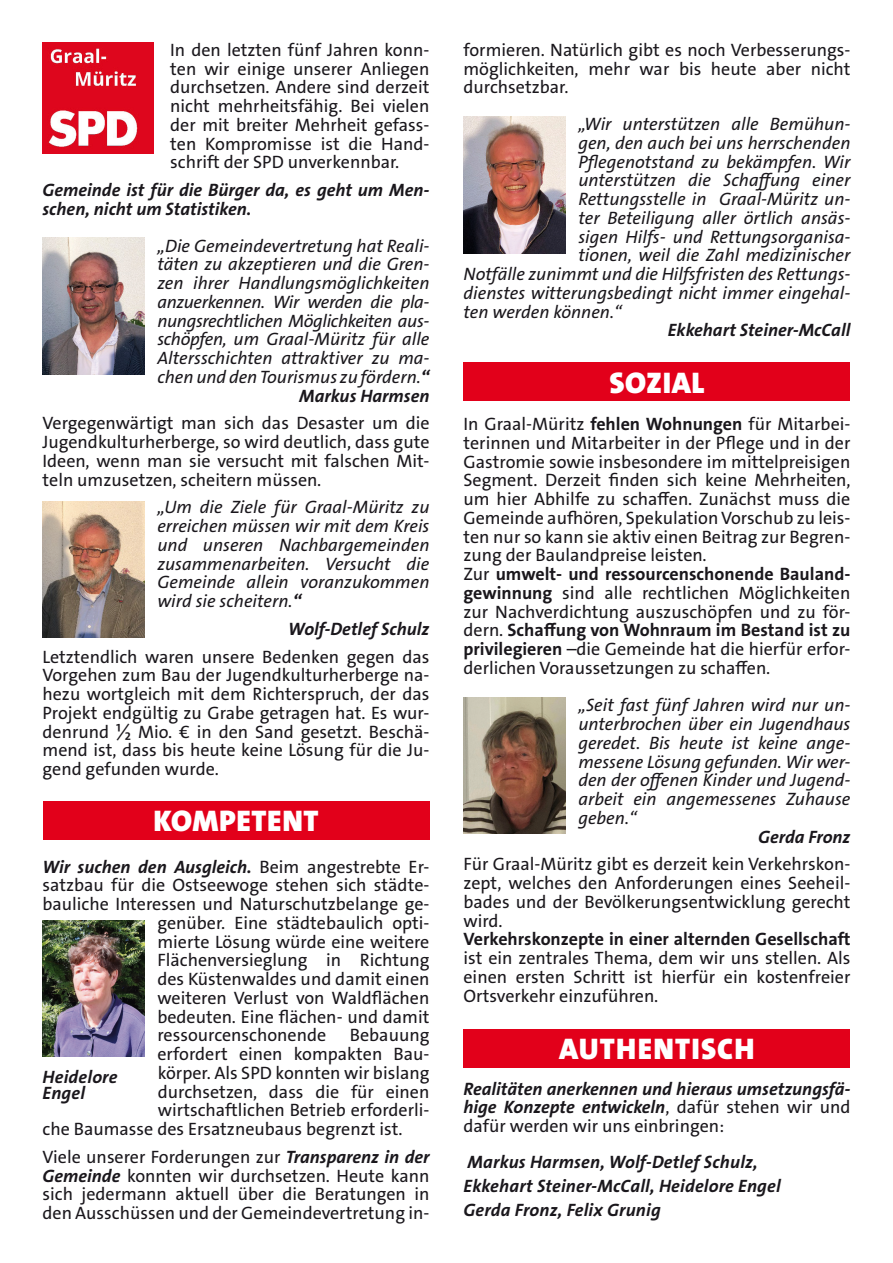
<style>
.page{position:relative;width:893px;height:1263px;background:#fff}
.page>*{position:absolute;margin:0;border:0;box-sizing:border-box;transform-origin:0 0}
.t1{font:900 30px "SPD The Sans";letter-spacing:.02em;color:#fff}
.t2{font:900 30px "SPD The Sans";letter-spacing:.04em;color:#fff}
.t3{font:18px/18.8px "SPD The Sans";color:#1a171c;text-align:justify}
.Nur_Text{font:italic 18px/18.8px "SPD The Sans";color:#1a171c;text-align:justify}
.Text{font:italic 700 18px/18.8px "SPD The Sans";color:#1a171c}
.Nur_Text-2{font:italic 700 18px "SPD The Sans";color:#1a171c}
.s1{font-weight:700}
.s2{font-weight:400;font-style:normal}
.s3{font-weight:700;font-style:italic}
</style>
<div class="page">
<div style="left:43px;top:801px;width:386px;height:38px;background:#e2001a"></div>
<div style="left:463px;top:363px;width:387px;height:38px;background:#e2001a"></div>
<div style="left:463px;top:1029px;width:387px;height:38px;background:#e2001a"></div>
<img style="left:43px;top:43px;width:110px;height:110px">
<img style="left:43px;top:238px;width:102px;height:136px">
<img style="left:43px;top:502px;width:102px;height:136px">
<img style="left:463px;top:117px;width:103px;height:136px">
<img style="left:463px;top:697px;width:103px;height:137px">
<img style="left:43px;top:921px;width:102px;height:136px">
<p class="t3" style="left:170px;top:41px;width:261px">In den letzten fünf Jahren konn&shy;ten wir einige unserer Anliegen durchsetzen. Andere sind derzeit nicht mehrheitsfähig. Bei vielen der mit breiter Mehrheit gefass&shy;ten Kompromisse ist die Hand&shy;schrift der SPD unverkennbar.</p>
<p class="Text" style="left:43px;top:181px;width:388px">Gemeinde ist für die Bürger da, es geht um Men&shy;schen, nicht um Statistiken.</p>
<p class="Nur_Text" style="left:157px;top:236px;width:274px">„Die Gemeindevertretung hat Reali&shy;täten zu akzeptieren und die Gren&shy;zen ihrer Handlungsmöglichkeiten anzuerkennen. Wir werden die pla&shy;nungsrechtlichen Möglichkeiten aus&shy;schöpfen, um Graal-Müritz für alle Altersschichten attraktiver zu ma&shy;chen und den Tourismus zu fördern.<span class="s1">“</span></p>
<p class="Text" style="left:299px;top:386px;width:132px">Markus Harmsen</p>
<p class="t3" style="left:43px;top:414px;width:388px">Vergegenwärtigt man sich das Desaster um die Jugendkulturherberge, so wird deutlich, dass gute Ideen, wenn man sie versucht mit falschen Mit&shy;teln umzusetzen, scheitern müssen.</p>
<p class="Nur_Text" style="left:157px;top:498px;width:274px">„Um die Ziele für Graal-Müritz zu erreichen müssen wir mit dem Kreis und unseren Nachbargemeinden zusammenarbeiten. Versucht die Gemeinde allein voranzukommen wird sie scheitern.<span class="s1">“</span></p>
<p class="Text" style="left:288px;top:620px;width:143px">Wolf-Detlef Schulz</p>
<p class="t3" style="left:43px;top:647px;width:388px">Letztendlich waren unsere Bedenken gegen das Vorgehen zum Bau der Jugendkulturherberge na&shy;hezu wortgleich mit dem Richterspruch, der das Projekt endgültig zu Grabe getragen hat. Es wur&shy;denrund ½ Mio. € in den Sand gesetzt. Beschä&shy;mend ist, dass bis heute keine Lösung für die Ju&shy;gend gefunden wurde.</p>
<p class="t1" style="left:153px;top:802px;width:167px">KOMPETENT</p>
<p class="Text" style="left:43px;top:857px;width:388px">Wir suchen den Ausgleich. <span class="s2">Beim angestrebte Er-</span></p>
<p class="t3" style="left:43px;top:876px;width:388px">satzbau für die Ostseewoge stehen sich städte-</p>
<p class="t3" style="left:43px;top:895px;width:388px">bauliche Interessen und Naturschutzbelange ge-</p>
<p class="t3" style="left:157px;top:914px;width:274px">genüber. Eine städtebaulich opti-</p>
<p class="t3" style="left:157px;top:932px;width:274px">mierte Lösung würde eine weitere</p>
<p class="t3" style="left:157px;top:951px;width:274px">Flächenversieglung in Richtung</p>
<p class="t3" style="left:157px;top:970px;width:274px">des Küstenwaldes und damit einen</p>
<p class="t3" style="left:157px;top:989px;width:274px">weiteren Verlust von Waldflächen</p>
<p class="t3" style="left:157px;top:1007px;width:274px">bedeuten. Eine flächen- und damit</p>
<p class="t3" style="left:157px;top:1026px;width:170px">ressourcenschonende</p>
<p class="t3" style="left:350px;top:1026px;width:81px">Bebauung</p>
<p class="t3" style="left:157px;top:1045px;width:274px">erfordert einen kompakten Bau-</p>
<p class="t3" style="left:158px;top:1064px;width:273px">körper. Als SPD konnten wir bislang</p>
<p class="t3" style="left:158px;top:1082px;width:273px">durchsetzen, dass die für einen</p>
<p class="t3" style="left:158px;top:1101px;width:273px">wirtschaftlichen Betrieb erforderli-</p>
<p class="t3" style="left:43px;top:1120px;width:362px">che Baumasse des Ersatzneubaus begrenzt ist.</p>
<p class="t3" style="left:43px;top:1148px;width:388px">Viele unserer Forderungen zur <span class="s3">Transparenz in der Gemeinde</span> konnten wir durchsetzen. Heute kann sich jedermann aktuell über die Beratungen in den Ausschüssen und der Gemeindevertretung in-</p>
<p class="Text" style="left:43px;top:1067px;width:76px">Heidelore</p>
<p class="Text" style="left:43px;top:1084px;width:44px">Engel</p>
<p class="t3" style="left:463px;top:41px;width:388px">formieren. Natürlich gibt es noch Verbesserungs&shy;möglichkeiten, mehr war bis heute aber nicht durchsetzbar.</p>
<p class="Nur_Text" style="left:578px;top:115px;width:274px">„Wir unterstützen alle Bemühun-</p>
<p class="Nur_Text" style="left:578px;top:134px;width:274px">gen, den auch bei uns herrschenden</p>
<p class="Nur_Text" style="left:578px;top:152px;width:274px">Pflegenotstand zu bekämpfen. Wir</p>
<p class="Nur_Text" style="left:578px;top:171px;width:274px">unterstützen die Schaffung einer</p>
<p class="Nur_Text" style="left:578px;top:190px;width:274px">Rettungsstelle in Graal-Müritz un-</p>
<p class="Nur_Text" style="left:578px;top:209px;width:274px">ter Beteiligung aller örtlich ansäs-</p>
<p class="Nur_Text" style="left:578px;top:227px;width:274px">sigen Hilfs- und Rettungsorganisa-</p>
<p class="Nur_Text" style="left:578px;top:246px;width:274px">tionen, weil die Zahl medizinischer</p>
<p class="Nur_Text" style="left:463px;top:265px;width:388px">Notfälle zunimmt und die Hilfsfristen des Rettungs-</p>
<p class="Nur_Text" style="left:463px;top:284px;width:388px">dienstes witterungsbedingt nicht immer eingehal-</p>
<p class="Nur_Text" style="left:463px;top:302px;width:160px">ten werden können.“</p>
<p class="Nur_Text-2" style="left:668px;top:319px;width:184px">Ekkehart Steiner-McCall</p>
<p class="t1" style="left:609px;top:364px;width:97px">SOZIAL</p>
<p class="t3" style="left:463px;top:415px;width:388px">In Graal-Müritz <span class="s1">fehlen Wohnungen</span> für Mitarbei&shy;terinnen und Mitarbeiter in der Pflege und in der Gastromie sowie insbesondere im mittelpreisigen Segment. Derzeit finden sich keine Mehrheiten, um hier Abhilfe zu schaffen. Zunächst muss die Gemeinde aufhören, Spekulation Vorschub zu leis&shy;ten nur so kann sie aktiv einen Beitrag zur Begren&shy;zung der Baulandpreise leisten.</p>
<p class="t3" style="left:463px;top:565px;width:388px">Zur <span class="s1">umwelt- und ressourcenschonende Bauland&shy;gewinnung</span> sind alle rechtlichen Möglichkeiten zur Nachverdichtung auszuschöpfen und zu för&shy;dern. <span class="s1">Schaffung von Wohnraum im Bestand ist zu privilegieren</span> –die Gemeinde hat die hierfür erfor&shy;derlichen Voraussetzungen zu schaffen.</p>
<p class="Nur_Text" style="left:578px;top:696px;width:274px">„Seit fast fünf Jahren wird nur un&shy;unterbrochen über ein Jugendhaus geredet. Bis heute ist keine ange&shy;messene Lösung gefunden. Wir wer&shy;den der offenen Kinder und Jugend&shy;arbeit ein angemessenes Zuhause geben.“</p>
<p class="Text" style="left:758px;top:827px;width:94px">Gerda Fronz</p>
<p class="t3" style="left:463px;top:855px;width:388px">Für Graal-Müritz gibt es derzeit kein Verkehrskon&shy;zept, welches den Anforderungen eines Seeheil&shy;bades und der Bevölkerungsentwicklung gerecht wird.</p>
<p class="t3" style="left:463px;top:930px;width:388px"><span class="s1">Verkehrskonzepte in einer alternden Gesellschaft </span>ist ein zentrales Thema, dem wir uns stellen. Als einen ersten Schritt ist hierfür ein kostenfreier Ortsverkehr einzuführen.</p>
<p class="t2" style="left:559px;top:1030px;width:197px">AUTHENTISCH</p>
<p class="Text" style="left:463px;top:1079px;width:388px;text-align:justify">Realitäten anerkennen und hieraus umsetzungsfä&shy;hige Konzepte entwickeln<span class="s2">, dafür stehen wir und dafür werden wir uns einbringen:</span></p>
<p class="Text" style="left:468px;top:1153px;width:292px">Markus Harmsen, Wolf-Detlef Schulz,</p>
<p class="Text" style="left:463px;top:1177px;width:319px">Ekkehart Steiner-McCall, Heidelore Engel</p>
<p class="Text" style="left:463px;top:1201px;width:199px">Gerda Fronz, Felix Grunig</p>
</div>
